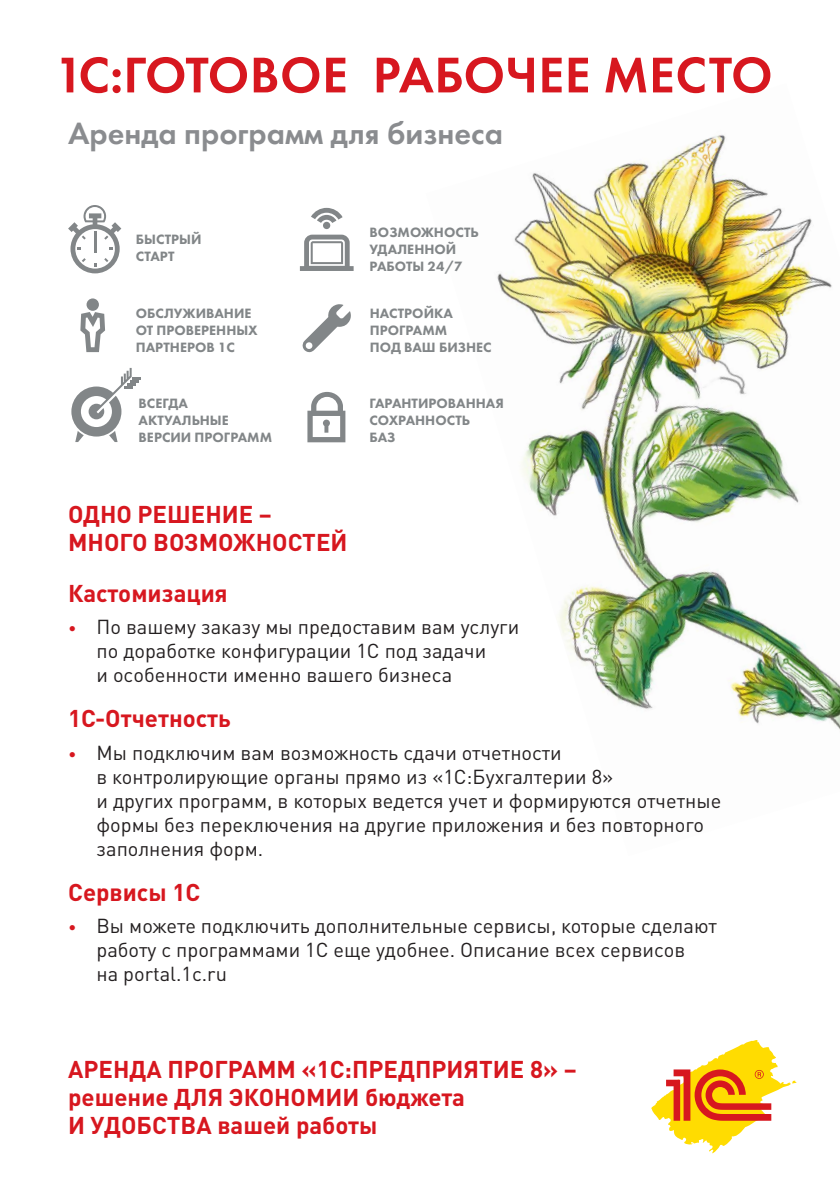
<style>
.page{position:relative;width:840px;height:1191px;background:#fff}
.page>*{position:absolute;margin:0;border:0;box-sizing:border-box;transform-origin:0 0}
.t1{font:600 52px "Futura PT";letter-spacing:.01em;color:#d7171f}
.t2{font:600 32px "Futura PT";color:#8a8c8f}
.t3{font:700 24px/28px "DIN Pro";color:#d7171f}
.t4{font:20px/24px "DIN Pro";color:#231f20}
.t5{font:800 14px/16.8px "Futura PT";color:#828688}
.s1{font-size:16px;color:#d7171f}
</style>
<div class="page">
<img style="left:497px;top:134px;width:342px;height:595px">
<div style="left:323px;top:222px;width:7px;height:7px;background:#828688;border-radius:50%"></div>
<svg style="left:311px;top:208px;width:31px;height:15px"></svg>
<svg style="left:300px;top:235px;width:53px;height:36px"></svg>
<svg style="left:68px;top:205px;width:53px;height:68px"></svg>
<svg style="left:80px;top:312px;width:25px;height:40px"></svg>
<div style="left:86px;top:298px;width:13px;height:13px;background:#828688;border-radius:50%"></div>
<svg style="left:71px;top:368px;width:70px;height:74px"></svg>
<svg style="left:307px;top:392px;width:38px;height:50px"></svg>
<svg style="left:302px;top:304px;width:49px;height:48px"></svg>
<svg style="left:651px;top:1040px;width:145px;height:113px"></svg>
<p class="t1" style="left:55px;top:42px;width:719px">1С:ГОТОВОЕ РАБОЧЕЕ МЕСТО</p>
<p class="t2" style="left:68px;top:113px;width:436px">Аренда программ для бизнеса</p>
<p class="t5" style="left:136px;top:230px;width:67px">БЫСТРЫЙ<br>СТАРТ</p>
<p class="t5" style="left:136px;top:305px;width:124px">ОБСЛУЖИВАНИЕ<br>ОТ ПРОВЕРЕННЫХ<br>ПАРТНЕРОВ 1С</p>
<p class="t5" style="left:369px;top:224px;width:111px">ВОЗМОЖНОСТЬ<br>УДАЛЕННОЙ<br>РАБОТЫ 24/7</p>
<p class="t5" style="left:369px;top:305px;width:123px">НАСТРОЙКА<br>ПРОГРАММ<br>ПОД ВАШ БИЗНЕС</p>
<p class="t5" style="left:138px;top:395px;width:135px">ВСЕГДА<br>АКТУАЛЬНЫЕ<br>ВЕРСИИ ПРОГРАММ</p>
<p class="t5" style="left:369px;top:395px;width:136px">ГАРАНТИРОВАННАЯ<br>СОХРАННОСТЬ<br>БАЗ</p>
<p class="t3" style="left:68px;top:499px;width:281px">ОДНО РЕШЕНИЕ –<br>МНОГО ВОЗМОЖНОСТЕЙ</p>
<p class="t3" style="left:68px;top:578px;width:161px">Кастомизация</p>
<p class="t4" style="left:96px;top:614px;width:424px;text-indent:-28px"><span class="s1">•</span> По вашему заказу мы предоставим вам услуги по доработке конфигурации 1С под задачи<br>и особенности именно вашего бизнеса</p>
<p class="t3" style="left:68px;top:703px;width:164px">1С-Отчетность</p>
<p class="t4" style="left:96px;top:740px;width:626px;text-indent:-28px"><span class="s1">•</span> Мы подключим вам возможность сдачи отчетности<br>в контролирующие органы прямо из «1С:Бухгалтерии 8»<br>и других программ, в которых ведется учет и формируются отчетные формы без переключения на другие приложения и без повторного заполнения форм.</p>
<p class="t3" style="left:68px;top:877px;width:134px">Сервисы 1С</p>
<p class="t4" style="left:96px;top:913px;width:621px;text-indent:-28px"><span class="s1">•</span> Вы можете подключить дополнительные сервисы, которые сделают работу с программами 1С еще удобнее. Описание всех сервисов<br>на portal.1c.ru</p>
<p class="t3" style="left:68px;top:1054px;width:510px">АРЕНДА ПРОГРАММ «1С:ПРЕДПРИЯТИЕ 8» – решение ДЛЯ ЭКОНОМИИ бюджета<br>И УДОБСТВА вашей работы</p>
</div>
